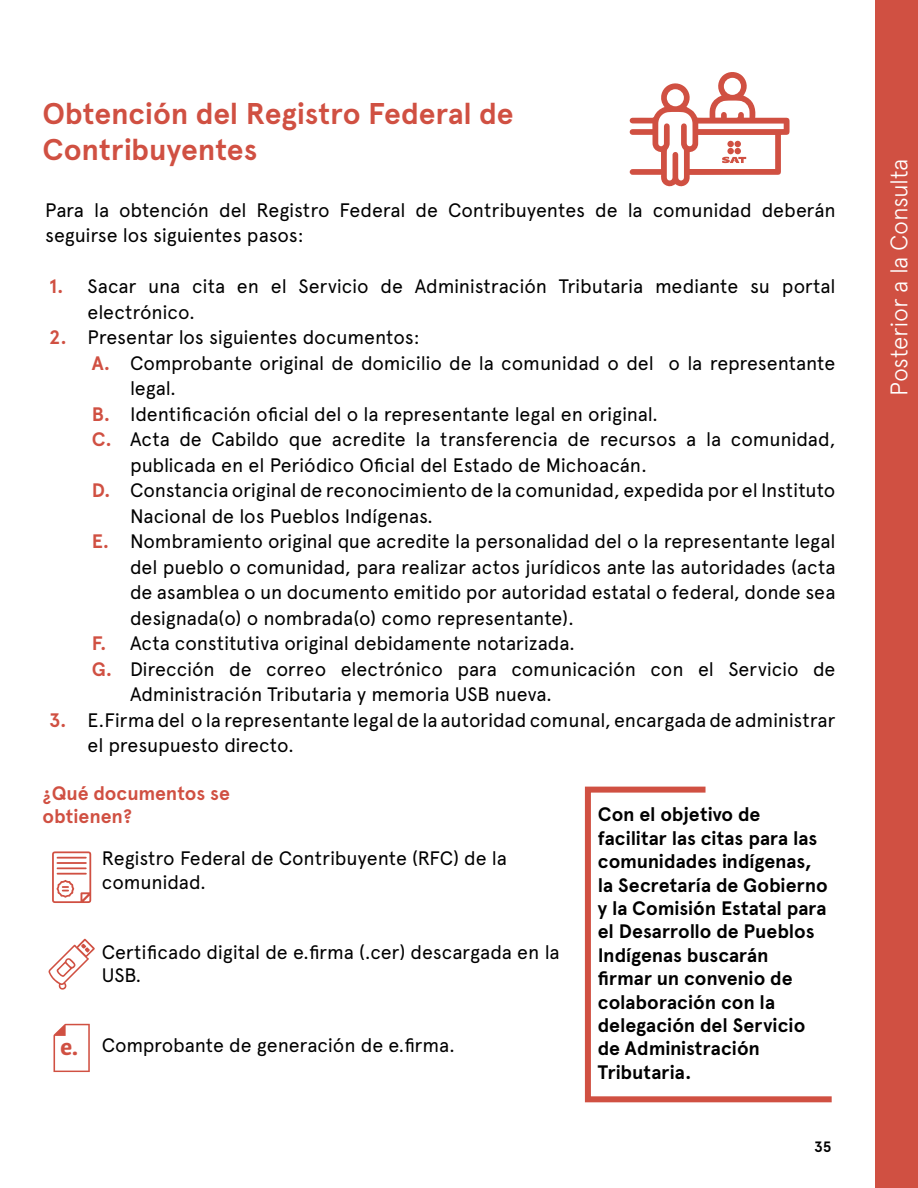
<style>
.page{position:relative;width:918px;height:1188px;background:#fff}
.page>*{position:absolute;margin:0;border:0;box-sizing:border-box;transform-origin:0 0}
.t1{font:700 30px/36px "Apercu";letter-spacing:-.005em;color:#d05042}
.t2{font:24.15px "Patua One";color:#d05042}
.t3{font:300 24px "Apercu";letter-spacing:-.015em;color:#fff}
.t4{font:19.5px/25.5px "Apercu";letter-spacing:-.01em;color:#000}
.t5{font:700 19.5px/23.4px "Apercu";letter-spacing:-.005em;color:#000}
.t6{font:700 19.5px/23.4px "Apercu";letter-spacing:-.005em;color:#d05042}
.t7{font:700 15px "Apercu";color:#000}
.s1{font-weight:700;color:#d05042}
</style>
<div class="page">
<div style="left:876px;top:0;width:42px;height:1188px;background:#d05042"></div>
<svg style="left:584px;top:786px;width:248px;height:317px"></svg>
<svg style="left:630px;top:72px;width:160px;height:115px"></svg>
<svg style="left:53px;top:1024px;width:37px;height:48px"></svg>
<svg style="left:48px;top:939px;width:47px;height:51px"></svg>
<svg style="left:52px;top:851px;width:39px;height:52px"></svg>
<h1 class="t1" style="left:43px;top:95px;width:473px">Obtención del Registro Federal de<br>Contribuyentes</h1>
<p class="t4" style="left:45px;top:197px;width:792px">Para la obtención del Registro Federal de Contribuyentes de la comunidad deberán seguirse los siguientes pasos:</p>
<p class="t4" style="left:88px;top:273px;width:749px;text-indent:-38px"><span class="s1">1.</span> Sacar una cita en el Servicio de Administración Tributaria mediante su portal electrónico.</p>
<p class="t4" style="left:49px;top:324px;width:372px"><span class="s1">2.</span> Presentar los siguientes documentos:</p>
<p class="t4" style="left:92px;top:350px;width:745px"><span class="s1">A.</span> Comprobante original de domicilio de la comunidad o del o la representante</p>
<p class="t4" style="left:130px;top:375px;width:48px">legal.</p>
<p class="t4" style="left:92px;top:401px;width:568px"><span class="s1">B.</span> Identificación oficial del o la representante legal en original.</p>
<p class="t4" style="left:92px;top:426px;width:745px"><span class="s1">C.</span> Acta de Cabildo que acredite la transferencia de recursos a la comunidad,</p>
<p class="t4" style="left:130px;top:452px;width:518px">publicada en el Periódico Oficial del Estado de Michoacán.</p>
<p class="t4" style="left:92px;top:477px;width:745px"><span class="s1">D.</span> Constancia original de reconocimiento de la comunidad, expedida por el Instituto</p>
<p class="t4" style="left:130px;top:503px;width:305px">Nacional de los Pueblos Indígenas.</p>
<p class="t4" style="left:92px;top:528px;width:745px"><span class="s1">E.</span> Nombramiento original que acredite la personalidad del o la representante legal</p>
<p class="t4" style="left:130px;top:554px;width:707px">del pueblo o comunidad, para realizar actos jurídicos ante las autoridades (acta</p>
<p class="t4" style="left:130px;top:579px;width:707px">de asamblea o un documento emitido por autoridad estatal o federal, donde sea</p>
<p class="t4" style="left:130px;top:605px;width:446px">designada(o) o nombrada(o) como representante).</p>
<p class="t4" style="left:92px;top:630px;width:485px"><span class="s1">F.</span> Acta constitutiva original debidamente notarizada.</p>
<p class="t4" style="left:92px;top:656px;width:745px"><span class="s1">G.</span> Dirección de correo electrónico para comunicación con el Servicio de</p>
<p class="t4" style="left:130px;top:682px;width:424px">Administración Tributaria y memoria USB nueva.</p>
<p class="t4" style="left:88px;top:707px;width:749px;text-indent:-38px"><span class="s1">3.</span> E.Firma del o la representante legal de la autoridad comunal, encargada de administrar el presupuesto directo.</p>
<p class="t6" style="left:42px;top:781px;width:189px">¿Qué documentos se obtienen?</p>
<p class="t4" style="left:102px;top:847px;width:407px;line-height:23.4px">Registro Federal de Contribuyente (RFC) de la comunidad.</p>
<p class="t2" style="left:61px;top:1032px;width:19px">e.</p>
<p class="t4" style="left:102px;top:940px;width:459px;line-height:23.4px">Certificado digital de e.firma (.cer) descargada en la<br>USB.</p>
<p class="t4" style="left:102px;top:1033px;width:355px">Comprobante de generación de e.firma.</p>
<p class="t5" style="left:598px;top:803px;width:232px">Con el objetivo de facilitar las citas para las comunidades indígenas, la Secretaría de Gobierno y la Comisión Estatal para el Desarrollo de Pueblos<br>Indígenas buscarán<br>firmar un convenio de colaboración con la delegación del Servicio de Administración<br>Tributaria.</p>
<p class="t7" style="left:814px;top:1138px;width:19px">35</p>
<p class="t3" style="left:885px;top:396px;width:239px;rotate:-90deg">Posterior a la Consulta</p>
</div>
